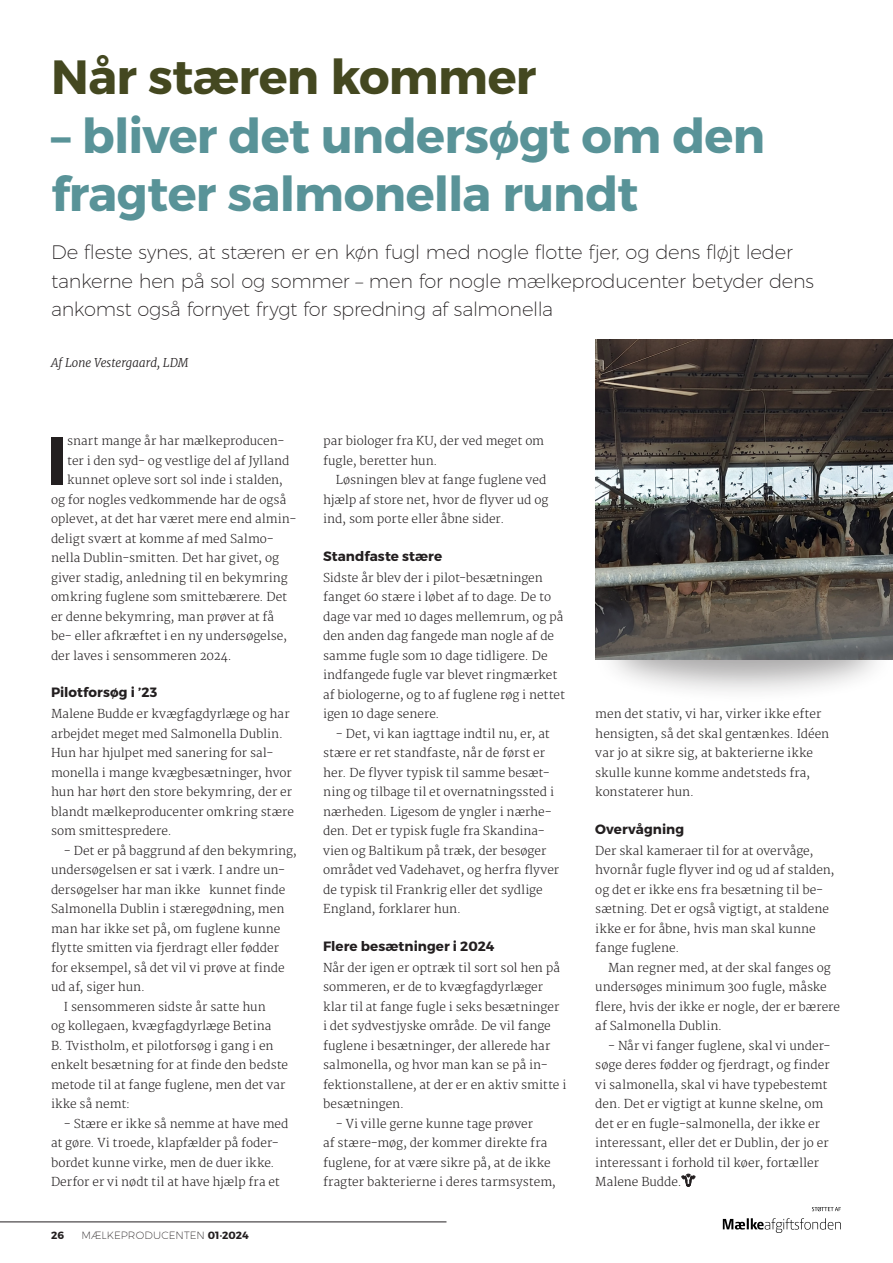
<style>
.page{position:relative;width:893px;height:1263px;background:#fff}
.page>*{position:absolute;margin:0;border:0;box-sizing:border-box;transform-origin:0 0}
.brød{font:700 67.65px "Montserrat";color:#231f20}
.over{font:700 48px/58.5px "Montserrat";letter-spacing:-.015em;color:#599398}
.over-2{font:700 48px "Montserrat";letter-spacing:-.01em;color:#444820}
.rubrik{font:200 19.5px/28.5px "Montserrat";letter-spacing:-.015em;color:#231f20}
.mellem{font:700 13.5px "Montserrat";letter-spacing:.005em;color:#231f20}
.brød_indryk{font:300 12px/19.5px "Merriweather";letter-spacing:.005em;color:#231f20}
.brød-2{font:300 12px/19.5px "Merriweather";color:#231f20}
.billed{font:italic 300 12px "Merriweather";color:#231f20}
.t1{font:200 10.5px "Montserrat";letter-spacing:.015em;color:#231f20}
.t2{font:700 10.5px "Montserrat";color:#231f20}
.s1{font-weight:700}
</style>
<div class="page">
<div style="left:592px;top:600px;width:301px;height:104px;background:#231f20;opacity:.4"></div>
<svg style="left:682px;top:1174px;width:13px;height:12px"></svg>
<img style="left:595px;top:339px;width:298px;height:321px">
<hr style="left:0;top:1221px;width:446px;height:1px;background:#231f20">
<img style="left:722px;top:1207px;width:119px;height:26px">
<p class="over-2" style="left:51px;top:47px;width:487px">Når stæren kommer</p>
<p class="over" style="left:51px;top:107px;width:716px">– bliver det undersøgt om den fragter salmonella rundt</p>
<p class="rubrik" style="left:51px;top:238px;width:764px">De fleste synes, at stæren er en køn fugl med nogle flotte fjer, og dens fløjt leder tankerne hen på sol og sommer – men for nogle mælkeproducenter betyder dens ankomst også fornyet frygt for spredning af salmonella</p>
<p class="billed" style="left:51px;top:356px;width:139px">Af Lone Vestergaard, LDM</p>
<p class="brød" style="left:46px;top:418px;width:23px">I</p>
<p class="brød-2" style="left:67px;top:432px;width:219px">snart mange år har mælkeproducen-</p>
<p class="brød-2" style="left:67px;top:451px;width:224px">ter i den syd- og vestlige del af Jylland</p>
<p class="brød-2" style="left:67px;top:471px;width:217px">kunnet opleve sort sol inde i stalden,</p>
<p class="brød-2" style="left:51px;top:490px;width:237px">og for nogles vedkommende har de også</p>
<p class="brød-2" style="left:51px;top:510px;width:247px">oplevet, at det har været mere end almin-</p>
<p class="brød-2" style="left:51px;top:529px;width:224px">deligt svært at komme af med Salmo-</p>
<p class="brød-2" style="left:51px;top:549px;width:229px">nella Dublin-smitten. Det har givet, og</p>
<p class="brød-2" style="left:51px;top:568px;width:238px">giver stadig, anledning til en bekymring</p>
<p class="brød-2" style="left:51px;top:588px;width:238px">omkring fuglene som smittebærere. Det</p>
<p class="brød-2" style="left:51px;top:607px;width:225px">er denne bekymring, man prøver at få</p>
<p class="brød-2" style="left:51px;top:627px;width:238px">be- eller afkræftet i en ny undersøgelse,</p>
<p class="brød-2" style="left:51px;top:646px;width:182px">der laves i sensommeren 2024.</p>
<p class="mellem" style="left:51px;top:684px;width:108px">Pilotforsøg i ’23</p>
<p class="brød-2" style="left:51px;top:705px;width:244px">Malene Budde er kvægfagdyrlæge og har arbejdet meget med Salmonella Dublin.<br>Hun har hjulpet med sanering for sal&shy;monella i mange kvægbesætninger, hvor hun har hørt den store bekymring, der er blandt mælkeproducenter omkring stære som smittespredere.</p>
<p class="brød_indryk" style="left:51px;top:841px;width:247px;text-indent:13px">- Det er på baggrund af den bekymring, undersøgelsen er sat i værk. I andre un&shy;dersøgelser har man ikke kunnet finde Salmonella Dublin i stæregødning, men man har ikke set på, om fuglene kunne flytte smitten via fjerdragt eller fødder for eksempel, så det vil vi prøve at finde ud af, siger hun.</p>
<p class="brød_indryk" style="left:51px;top:997px;width:239px;text-indent:13px">I sensommeren sidste år satte hun<br>og kollegaen, kvægfagdyrlæge Betina<br>B. Tvistholm, et pilotforsøg i gang i en enkelt besætning for at finde den bedste metode til at fange fuglene, men det var ikke så nemt:</p>
<p class="brød_indryk" style="left:51px;top:1114px;width:239px;text-indent:13px">- Stære er ikke så nemme at have med at gøre. Vi troede, klapfælder på foder&shy;bordet kunne virke, men de duer ikke.<br>Derfor er vi nødt til at have hjælp fra et</p>
<p class="t2" style="left:51px;top:1229px;width:14px">26</p>
<p class="t1" style="left:81px;top:1229px;width:169px">MÆLKEPRODUCENTEN <span class="s1">01·2024</span></p>
<p class="brød_indryk" style="left:323px;top:432px;width:222px">par biologer fra KU, der ved meget om fugle, beretter hun.</p>
<p class="brød_indryk" style="left:323px;top:471px;width:227px;text-indent:13px">Løsningen blev at fange fuglene ved hjælp af store net, hvor de flyver ud og ind, som porte eller åbne sider.</p>
<p class="mellem" style="left:323px;top:548px;width:121px">Standfaste stære</p>
<p class="brød-2" style="left:323px;top:568px;width:243px">Sidste år blev der i pilot-besætningen fanget 60 stære i løbet af to dage. De to dage var med 10 dages mellemrum, og på den anden dag fangede man nogle af de samme fugle som 10 dage tidligere. De indfangede fugle var blevet ringmærket af biologerne, og to af fuglene røg i nettet igen 10 dage senere.</p>
<p class="brød_indryk" style="left:323px;top:724px;width:238px;text-indent:13px">- Det, vi kan iagttage indtil nu, er, at stære er ret standfaste, når de først er her. De flyver typisk til samme besæt&shy;ning og tilbage til et overnatningssted i nærheden. Ligesom de yngler i nærhe&shy;den. Det er typisk fugle fra Skandina&shy;vien og Baltikum på træk, der besøger området ved Vadehavet, og herfra flyver de typisk til Frankrig eller det sydlige England, forklarer hun.</p>
<p class="mellem" style="left:323px;top:938px;width:173px">Flere besætninger i 2024</p>
<p class="brød-2" style="left:323px;top:958px;width:245px">Når der igen er optræk til sort sol hen på sommeren, er de to kvægfagdyrlæger klar til at fange fugle i seks besætninger i det sydvestjyske område. De vil fange fuglene i besætninger, der allerede har salmonella, og hvor man kan se på in&shy;fektionstallene, at der er en aktiv smitte i besætningen.</p>
<p class="brød_indryk" style="left:323px;top:1114px;width:234px;text-indent:13px">- Vi ville gerne kunne tage prøver<br>af stære-møg, der kommer direkte fra fuglene, for at være sikre på, at de ikke fragter bakterierne i deres tarmsystem,</p>
<p class="brød_indryk" style="left:595px;top:705px;width:235px">men det stativ, vi har, virker ikke efter hensigten, så det skal gentænkes. Idéen var jo at sikre sig, at bakterierne ikke skulle kunne komme andetsteds fra, konstaterer hun.</p>
<p class="mellem" style="left:595px;top:821px;width:90px">Overvågning</p>
<p class="brød-2" style="left:595px;top:841px;width:241px">Der skal kameraer til for at overvåge, hvornår fugle flyver ind og ud af stalden, og det er ikke ens fra besætning til be&shy;sætning. Det er også vigtigt, at staldene ikke er for åbne, hvis man skal kunne fange fuglene.</p>
<p class="brød_indryk" style="left:595px;top:958px;width:246px;text-indent:13px">Man regner med, at der skal fanges og undersøges minimum 300 fugle, måske flere, hvis der ikke er nogle, der er bærere af Salmonella Dublin.</p>
<p class="brød_indryk" style="left:595px;top:1036px;width:237px;text-indent:13px">- Når vi fanger fuglene, skal vi under&shy;søge deres fødder og fjerdragt, og finder vi salmonella, skal vi have typebestemt den. Det er vigtigt at kunne skelne, om det er en fugle-salmonella, der ikke er interessant, eller det er Dublin, der jo er interessant i forhold til køer, fortæller Malene Budde.</p>
</div>
